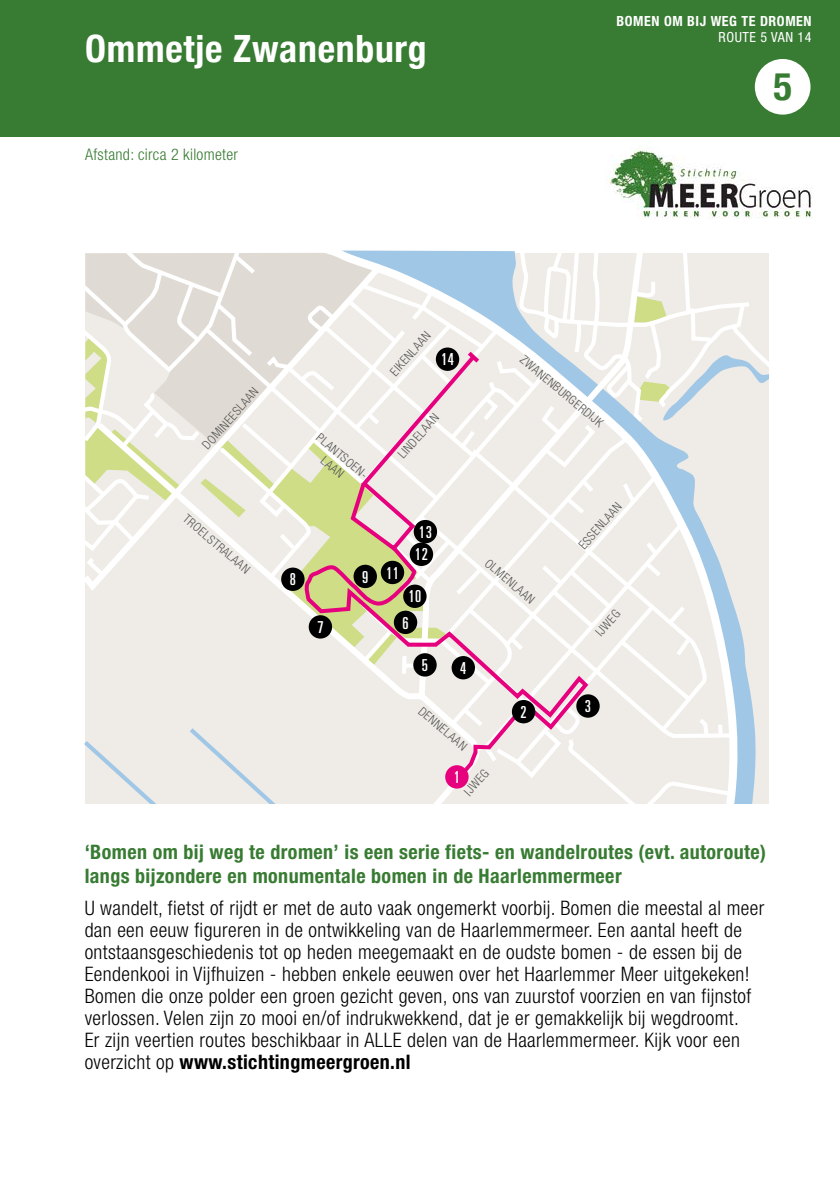
<style>
.page{position:relative;width:840px;height:1191px;background:#fff}
.page>*{position:absolute;margin:0;border:0;box-sizing:border-box;transform-origin:0 0}
.t1{font:700 condensed 38.6px "Helvetica Neue";color:#387b32}
.t2{font:700 condensed 37.6px "Helvetica Neue";letter-spacing:.02em;color:#fff}
.t3{font:300 condensed 20px/22px "Helvetica Neue LT";letter-spacing:.02em;color:#000}
.t4{font:700 condensed 20px/24px "Helvetica Neue LT";letter-spacing:.02em;color:#387b32}
.t5{font:ultra-condensed 16.4px "Univers LT";letter-spacing:.04em;color:#fff}
.t6{font:300 condensed 16px "Helvetica Neue LT";letter-spacing:.02em;color:#387b32}
.t7{font:700 condensed 14px "Helvetica Neue";letter-spacing:.04em;color:#fff}
.t8{font:condensed 14px "Helvetica Neue LT";letter-spacing:.04em;color:#fff}
.t9{font:300 condensed 12.4px/14.8px "Helvetica Neue LT";color:#575756;text-align:center}
.s1{font-weight:700}
</style>
<div class="page">
<svg style="left:84px;top:250px;width:685px;height:554px;background:#e6e3df"></svg>
<div style="left:0;top:0;width:839px;height:136px;background:#387b32"></div>
<img style="left:606px;top:147px;width:207px;height:72px">
<div style="left:754px;top:59px;width:56px;height:56px;background:#fff;border-radius:50%"></div>
<h2 class="t2" style="left:85px;top:18px;width:343px">Ommetje Zwanenburg</h2>
<p class="t6" style="left:85px;top:146px;width:154px">Afstand: circa 2 kilometer</p>
<p class="t7" style="left:616px;top:13px;width:196px">BOMEN OM BIJ WEG TE DROMEN</p>
<p class="t8" style="left:718px;top:29px;width:95px">ROUTE 5 VAN 14</p>
<h1 class="t1" style="left:773px;top:55px;width:20px">5</h1>
<p class="t9" style="left:199px;top:442px;width:79px;rotate:-48deg">DOMINEESLAAN</p>
<p class="t9" style="left:189px;top:511px;width:85px;rotate:40deg">TROELSTRALAAN</p>
<p class="t9" style="left:322px;top:430px;width:67px;rotate:40deg">PLANTSOEN-<br>LAAN</p>
<p class="t5" style="left:289px;top:570px;width:8px">8</p>
<p class="t5" style="left:362px;top:567px;width:8px">9</p>
<p class="t5" style="left:317px;top:618px;width:8px">7</p>
<p class="t9" style="left:386px;top:369px;width:56px;rotate:-48deg">EIKENLAAN</p>
<p class="t5" style="left:441px;top:350px;width:14px">14</p>
<p class="t9" style="left:394px;top:451px;width:56px;rotate:-48deg">LINDELAAN</p>
<p class="t9" style="left:526px;top:352px;width:105px;rotate:40deg">ZWANENBURGERDIJK</p>
<p class="t5" style="left:418px;top:522px;width:14px">13</p>
<p class="t5" style="left:386px;top:563px;width:14px">11</p>
<p class="t5" style="left:415px;top:545px;width:14px">12</p>
<p class="t5" style="left:408px;top:587px;width:14px">10</p>
<p class="t5" style="left:402px;top:613px;width:8px">6</p>
<p class="t5" style="left:421px;top:656px;width:8px">5</p>
<p class="t5" style="left:460px;top:658px;width:8px">4</p>
<p class="t9" style="left:424px;top:704px;width:61px;rotate:40deg">DENNELAAN</p>
<p class="t9" style="left:491px;top:556px;width:62px;rotate:40deg">OLMENLAAN</p>
<p class="t9" style="left:575px;top:542px;width:59px;rotate:-48deg">ESSENLAAN</p>
<p class="t9" style="left:592px;top:629px;width:32px;rotate:-48deg">IJWEG</p>
<p class="t5" style="left:520px;top:702px;width:8px">2</p>
<p class="t5" style="left:584px;top:697px;width:8px">3</p>
<p class="t9" style="left:460px;top:788px;width:32px;rotate:-48deg">IJWEG</p>
<p class="t5" style="left:453px;top:768px;width:8px">1</p>
<p class="t4" style="left:85px;top:839px;width:682px">‘Bomen om bij weg te dromen’ is een serie fiets- en wandelroutes (evt. autoroute) langs bijzondere en monumentale bomen in de Haarlemmermeer</p>
<p class="t3" style="left:85px;top:897px;width:680px">U wandelt, fietst of rijdt er met de auto vaak ongemerkt voorbij. Bomen die meestal al meer dan een eeuw figureren in de ontwikkeling van de Haarlemmermeer. Een aantal heeft de ontstaansgeschiedenis tot op heden meegemaakt en de oudste bomen - de essen bij de Eendenkooi in Vijfhuizen - hebben enkele eeuwen over het Haarlemmer Meer uitgekeken!<br>Bomen die onze polder een groen gezicht geven, ons van zuurstof voorzien en van fijnstof verlossen. Velen zijn zo mooi en/of indrukwekkend, dat je er gemakkelijk bij wegdroomt.<br>Er zijn veertien routes beschikbaar in ALLE delen van de Haarlemmermeer. Kijk voor een overzicht op <span class="s1">www.stichtingmeergroen.nl</span></p>
</div>
